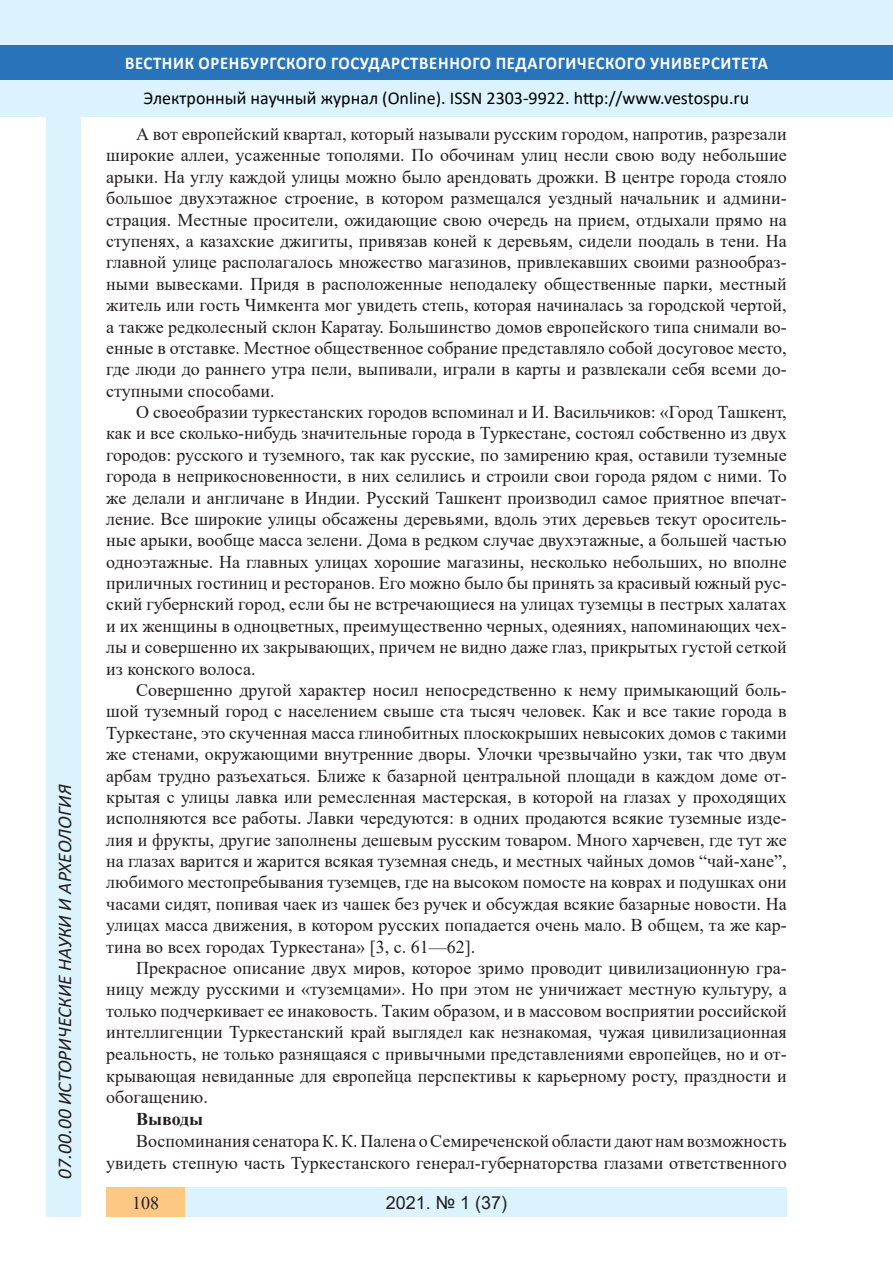
<style>
.page{position:relative;width:893px;height:1263px;background:#fff}
.page>*{position:absolute;margin:0;border:0;box-sizing:border-box;transform-origin:0 0}
.t1{font:italic 19.5px "Calibri";color:#231f20}
.Стиль2{font:18px/21.5px "Times New Roman";color:#231f20;text-align:justify}
.t2{font:18px "Calibri";color:#000}
.t3{font:700 18px "Calibri";letter-spacing:.04em;color:#fff;scale:.93 1}
.t4{font:18px "Arial";color:#231f20}
.t5{font:700 18px "Book Antiqua";color:#231f20}
.Стиль2-2{font:700 18px "Times New Roman";color:#231f20}
</style>
<div class="page">
<div style="left:0;top:0;width:893px;height:116px;background:#dcf2fc"></div>
<div style="left:0;top:45px;width:893px;height:34px;background:#2873ba"></div>
<div style="left:106px;top:1188px;width:681px;height:29px;background:#dcf2fc"></div>
<div style="left:106px;top:1188px;width:79px;height:29px;background:#fdc784"></div>
<div style="left:47px;top:116px;width:34px;height:1101px;background:#dcf2fc"></div>
<p class="t1" style="left:51px;top:1179px;width:395px;rotate:-90deg">07.00.00 ИСТОРИЧЕСКИЕ НАУКИ И АРХЕОЛОГИЯ</p>
<p class="t1" style="left:51px;top:1105px;width:206px;rotate:-90deg">БИОЛОГИЧЕСКИЕ НАУКИ</p>
<p class="t1" style="left:51px;top:1169px;width:11px;rotate:-90deg">3</p>
<p class="t3" style="left:125px;top:50px;width:693px">ВЕСТНИК ОРЕНБУРГСКОГО ГОСУДАРСТВЕННОГО ПЕДАГОГИЧЕСКОГО УНИВЕРСИТЕТА</p>
<p class="t2" style="left:144px;top:85px;width:607px">Электронный научный журнал (Online). ISSN 2303-9922. http://www.vestospu.ru</p>
<p class="t2" style="left:583px;top:85px;width:13px">t</p>
<p class="t2" style="left:583px;top:85px;width:13px">t</p>
<p class="Стиль2" style="left:106px;top:123px;width:682px;text-indent:30px">А вот европейский квартал, который называли русским городом, напротив, разрезали широкие аллеи, усаженные тополями. По обочинам улиц несли свою воду небольшие арыки. На углу каждой улицы можно было арендовать дрожки. В центре города стояло большое двухэтажное строение, в котором размещался уездный начальник и админи&shy;страция. Местные просители, ожидающие свою очередь на прием, отдыхали прямо на ступенях, а казахские джигиты, привязав коней к деревьям, сидели поодаль в тени. На главной улице располагалось множество магазинов, привлекавших своими разнообраз&shy;ными вывесками. Придя в расположенные неподалеку общественные парки, местный житель или гость Чимкента мог увидеть степь, которая начиналась за городской чертой, а также редколесный склон Каратау. Большинство домов европейского типа снимали во&shy;енные в отставке. Местное общественное собрание представляло собой досуговое место, где люди до раннего утра пели, выпивали, играли в карты и развлекали себя всеми до&shy;ступными способами.</p>
<p class="Стиль2" style="left:106px;top:401px;width:682px;text-indent:30px">О своеобразии туркестанских городов вспоминал и И. Васильчиков: «Город Ташкент, как и все сколько-нибудь значительные города в Туркестане, состоял собственно из двух городов: русского и туземного, так как русские, по замирению края, оставили туземные города в неприкосновенности, в них селились и строили свои города рядом с ними. То же делали и англичане в Индии. Русский Ташкент производил самое приятное впечат&shy;ление. Все широкие улицы обсажены деревьями, вдоль этих деревьев текут ороситель&shy;ные арыки, вообще масса зелени. Дома в редком случае двухэтажные, а большей частью одноэтажные. На главных улицах хорошие магазины, несколько небольших, но вполне приличных гостиниц и ресторанов. Его можно было бы принять за красивый южный рус&shy;ский губернский город, если бы не встречающиеся на улицах туземцы в пестрых халатах и их женщины в одноцветных, преимущественно черных, одеяниях, напоминающих чех&shy;лы и совершенно их закрывающих, причем не видно даже глаз, прикрытых густой сеткой из конского волоса.</p>
<p class="Стиль2" style="left:106px;top:679px;width:682px;text-indent:30px">Совершенно другой характер носил непосредственно к нему примыкающий боль&shy;шой туземный город с населением свыше ста тысяч человек. Как и все такие города в Туркестане, это скученная масса глинобитных плоскокрыших невысоких домов с такими же стенами, окружающими внутренние дворы. Улочки чрезвычайно узки, так что двум арбам трудно разъехаться. Ближе к базарной центральной площади в каждом доме от&shy;крытая с улицы лавка или ремесленная мастерская, в которой на глазах у проходящих исполняются все работы. Лавки чередуются: в одних продаются всякие туземные изде&shy;лия и фрукты, другие заполнены дешевым русским товаром. Много харчевен, где тут же на глазах варится и жарится всякая туземная снедь, и местных чайных домов “чай-хане”, любимого местопребывания туземцев, где на высоком помосте на коврах и подушках они часами сидят, попивая чаек из чашек без ручек и обсуждая всякие базарные новости. На улицах масса движения, в котором русских попадается очень мало. В общем, та же кар&shy;тина во всех городах Туркестана» [3, с. 61—62].</p>
<p class="Стиль2" style="left:106px;top:956px;width:682px;text-indent:30px">Прекрасное описание двух миров, которое зримо проводит цивилизационную гра&shy;ницу между русскими и «туземцами». Но при этом не уничижает местную культуру, а только подчеркивает ее инаковость. Таким образом, и в массовом восприятии российской интеллигенции Туркестанский край выглядел как незнакомая, чужая цивилизационная реальность, не только разнящаяся с привычными представлениями европейцев, но и от&shy;крывающая невиданные для европейца перспективы к карьерному росту, праздности и обогащению.</p>
<p class="Стиль2-2" style="left:136px;top:1106px;width:69px">Выводы</p>
<p class="Стиль2" style="left:106px;top:1130px;width:682px;line-height:22px;text-align:right">Воспоминания сенатора К. К. Палена о Семиреченской области дают нам возможность увидеть степную часть Туркестанского генерал-губернаторства глазами ответственного</p>
<p class="t5" style="left:390px;top:1190px;width:37px">2018</p>
<p class="t5" style="left:479px;top:1190px;width:25px">25)</p>
<p class="t4" style="left:386px;top:1190px;width:123px">2021. № 1 (37)</p>
<p class="Стиль2" style="left:132px;top:1191px;width:28px">108</p>
<p class="t5" style="left:460px;top:1190px;width:39px">2 6</p>
</div>
